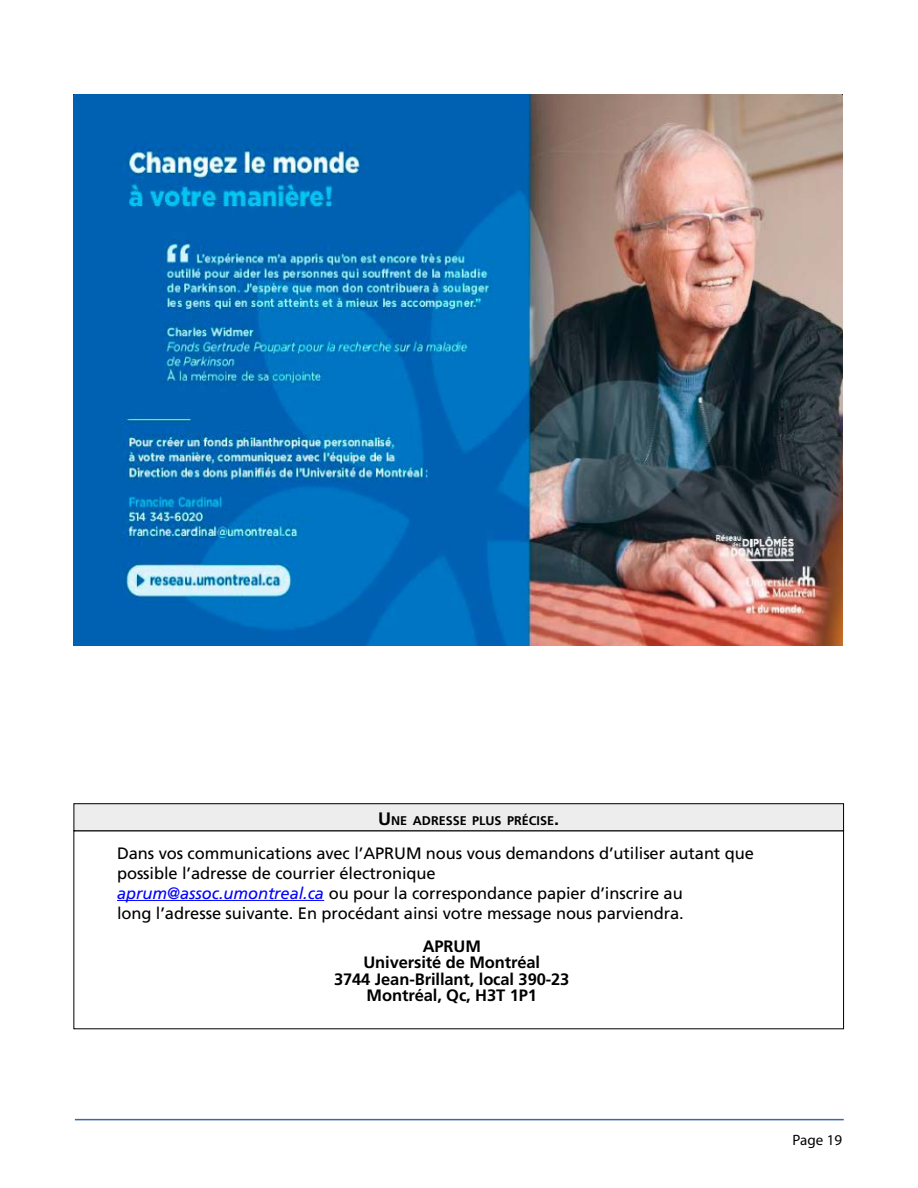
<style>
.page{position:relative;width:918px;height:1188px;background:#fff}
.page>*{position:absolute;margin:0;border:0;box-sizing:border-box;transform-origin:0 0}
.t1{font:16.5px/19.8px "Frutiger";letter-spacing:-.005em;color:#000}
.t2{font:700 16.5px/16.5px "Frutiger";letter-spacing:-.005em;color:#000;text-align:center}
.t3{font:15px "Myriad Pro";color:#000}
.t4{font:700 12.6px "Frutiger";color:#000}
.s1{font-size:18px}
.s2{font-style:italic;color:#00f}
</style>
<div class="page">
<hr style="left:75px;top:1119px;width:769px;height:1px;background:#3c65af">
<div style="left:74px;top:804px;width:770px;height:27px;background:#ededee"></div>
<div style="left:74px;top:804px;width:770px;height:27px;border:1px solid #000"></div>
<hr style="left:117px;top:900px;width:207px;height:1px;background:#00f">
<img style="left:74px;top:94px;width:769px;height:551px">
<p class="t4" style="left:378px;top:814px;width:182px"><span class="s1">U</span> NE ADRESSE PLUS PRÉCISE<span class="s1">.</span></p>
<p class="t1" style="left:117px;top:843px;width:638px">Dans vos communications avec l’APRUM nous vous demandons d’utiliser autant que possible l’adresse de courrier électronique<br><span class="s2">aprum@assoc.umontreal.ca</span> ou pour la correspondance papier d’inscrire au<br>long l’adresse suivante. En procédant ainsi votre message nous parviendra.</p>
<p class="t2" style="left:334px;top:937px;width:237px">APRUM<br>Université de Montréal<br>3744 Jean-Brillant, local 390-23<br>Montréal, Qc, H3T 1P1</p>
<p class="t3" style="left:793px;top:1131px;width:51px">Page 19</p>
</div>
